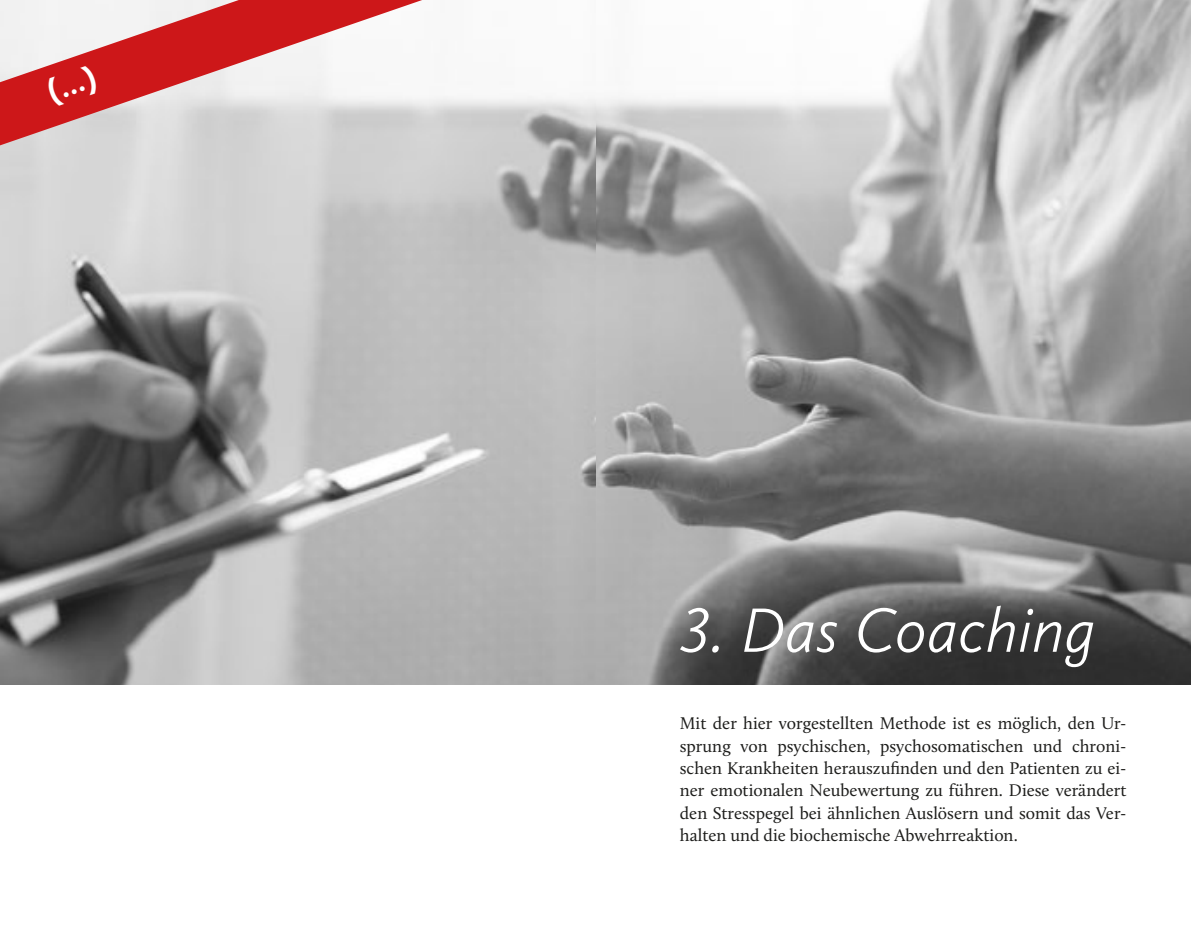
<style>
.page{position:relative;width:1191px;height:943px;background:#fff}
.page>*{position:absolute;margin:0;border:0;box-sizing:border-box;transform-origin:0 0}
.U_-_1{font:italic 300 64.75px "Calluna Sans";color:#fff}
.t1{font:700 31.5px "Century Gothic";color:#fff}
.FT_o_E{font:17.5px/22.4px "Calluna";color:#1d1d1b;text-align:justify}
</style>
<div class="page">
<img style="left:0;top:0;width:1191px;height:684px">
<svg style="left:0;top:0;width:422px;height:145px"></svg>
<p class="t1" style="left:40px;top:68px;width:51px;rotate:-19deg">(...)</p>
<p class="U_-_1" style="left:680px;top:591px;width:417px">3. Das Coaching</p>
<p class="FT_o_E" style="left:680px;top:712px;width:448px">Mit der hier vorgestellten Methode ist es möglich, den Ur&shy;sprung von psychischen, psychosomatischen und chroni&shy;schen Krankheiten herauszufinden und den Patienten zu ei&shy;ner emotionalen Neubewertung zu führen. Diese verändert den Stresspegel bei ähnlichen Auslösern und somit das Ver&shy;halten und die biochemische Abwehrreaktion.</p>
</div>
